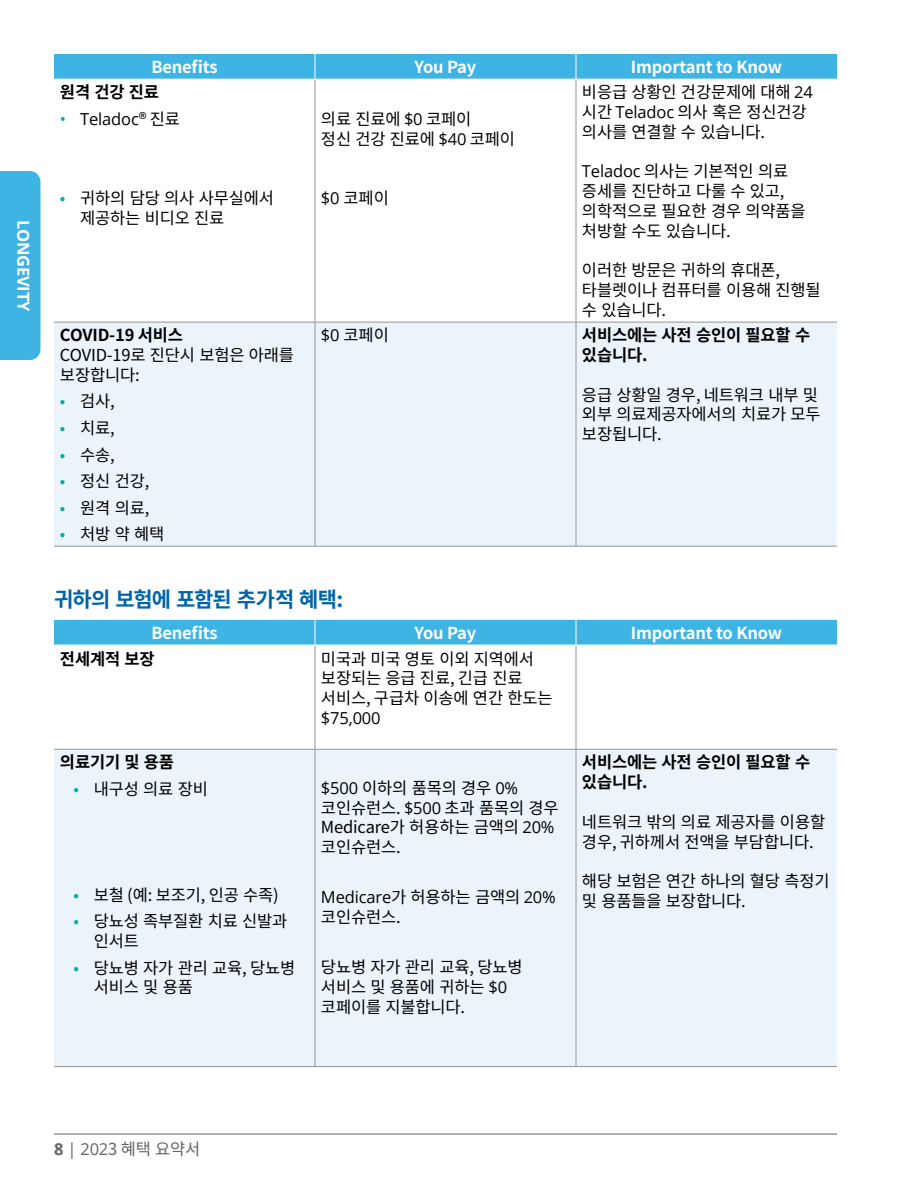
<style>
.page{position:relative;width:918px;height:1188px;background:#fff}
.page>*{position:absolute;margin:0;border:0;box-sizing:border-box;transform-origin:0 0}
.t1{font:700 21px "Noto Sans CJ Kkr";letter-spacing:-.04em;color:#0064a8}
.t2{font:16.5px/19.8px "Noto Sans CJ Kkr";letter-spacing:-.01em;color:#000}
.t3{font:700 16.5px/19.8px "Noto Sans CJ Kkr";letter-spacing:-.01em;color:#000}
.t4{font:700 16.5px "Noto Sans CJ Kkr";letter-spacing:-.01em;color:#fff}
.t5{font:16.5px "Open Sans";letter-spacing:-.01em;color:#000}
.t6{font:16.5px "Noto Sans CJ Kkr";color:#636466}
.t7{font:700 16.5px "Open Sans";letter-spacing:-.01em;color:#fff}
.s1{color:#00aea9}
.s2{font-family:"Noto Sans CJ Kkr"}
.s3{font-family:"Open Sans"}
.s4{font-family:"Open Sans";font-weight:700}
</style>
<div class="page">
<div style="left:0;top:171px;width:40px;height:189px;background:#3eb4e4"></div>
<hr style="left:54px;top:1134px;width:783px;height:1px;background:#636466">
<div style="left:54px;top:323px;width:783px;height:223px;background:#ebf4fb"></div>
<hr style="left:315px;top:80px;width:1px;height:242px;background:#939598">
<hr style="left:576px;top:80px;width:1px;height:242px;background:#939598">
<hr style="left:54px;top:322px;width:261px;height:1px;background:#939598">
<hr style="left:315px;top:322px;width:261px;height:1px;background:#939598">
<hr style="left:315px;top:322px;width:1px;height:224px;background:#939598">
<hr style="left:576px;top:322px;width:261px;height:1px;background:#939598">
<hr style="left:576px;top:322px;width:1px;height:224px;background:#939598">
<hr style="left:54px;top:546px;width:261px;height:1px;background:#939598">
<hr style="left:315px;top:546px;width:261px;height:1px;background:#939598">
<hr style="left:576px;top:546px;width:261px;height:1px;background:#939598">
<div style="left:54px;top:54px;width:783px;height:25px;background:#3eb4e4"></div>
<div style="left:54px;top:750px;width:783px;height:316px;background:#ebf4fb"></div>
<hr style="left:315px;top:645px;width:1px;height:104px;background:#939598">
<hr style="left:576px;top:645px;width:1px;height:104px;background:#939598">
<hr style="left:54px;top:749px;width:261px;height:1px;background:#939598">
<hr style="left:315px;top:749px;width:261px;height:1px;background:#939598">
<hr style="left:315px;top:750px;width:1px;height:316px;background:#939598">
<hr style="left:576px;top:749px;width:261px;height:1px;background:#939598">
<hr style="left:576px;top:750px;width:1px;height:316px;background:#939598">
<hr style="left:54px;top:1066px;width:261px;height:1px;background:#939598">
<hr style="left:315px;top:1066px;width:261px;height:1px;background:#939598">
<hr style="left:576px;top:1066px;width:261px;height:1px;background:#939598">
<hr style="left:315px;top:645px;width:261px;height:1px;background:#fff">
<hr style="left:576px;top:645px;width:261px;height:1px;background:#fff">
<div style="left:54px;top:620px;width:783px;height:25px;background:#3eb4e4"></div>
<p class="t7" style="left:35px;top:220px;width:93px;rotate:90deg">LONGEVITY</p>
<p class="t4" style="left:151px;top:58px;width:68px">Benefits</p>
<p class="t4" style="left:415px;top:58px;width:63px">You Pay</p>
<p class="t4" style="left:631px;top:58px;width:153px">Important to Know</p>
<p class="t3" style="left:60px;top:83px;width:101px">원격 건강 진료</p>
<p class="t5" style="left:60px;top:108px;width:122px"><span class="s1">•</span> Teladoc<span class="s2">® 진료</span></p>
<p class="t2" style="left:582px;top:83px;width:232px">비응급 상황인 건강문제에 대해 <span class="s3">24 </span>시간 <span class="s3">Teladoc</span> 의사 혹은 정신건강 의사를 연결할 수 있습니다.</p>
<p class="t2" style="left:582px;top:162px;width:225px"><span class="s3">Teladoc</span> 의사는 기본적인 의료 증세를 진단하고 다룰 수 있고, 의학적으로 필요한 경우 의약품을 처방할 수도 있습니다.</p>
<p class="t2" style="left:582px;top:261px;width:240px">이러한 방문은 귀하의 휴대폰, 타블렛이나 컴퓨터를 이용해 진행될 수 있습니다.</p>
<p class="t2" style="left:321px;top:109px;width:196px">의료 진료에 <span class="s3">$0</span> 코페이<br>정신 건강 진료에 <span class="s3">$40</span> 코페이</p>
<p class="t2" style="left:321px;top:188px;width:69px"><span class="s3">$0</span> 코페이</p>
<p class="t2" style="left:80px;top:188px;width:195px;text-indent:-20px"><span class="s1">•</span> 귀하의 담당 의사 사무실에서 제공하는 비디오 진료</p>
<p class="t3" style="left:60px;top:326px;width:125px">COVID-19 서비스</p>
<p class="t2" style="left:60px;top:345px;width:236px">COVID-19로 진단시 보험은 아래를 보장합니다:</p>
<p class="t2" style="left:60px;top:392px;width:56px"><span class="s1">•</span> 검사,</p>
<p class="t2" style="left:60px;top:418px;width:56px"><span class="s1">•</span> 치료,</p>
<p class="t2" style="left:60px;top:445px;width:56px"><span class="s1">•</span> 수송,</p>
<p class="t2" style="left:60px;top:471px;width:91px"><span class="s1">•</span> 정신 건강,</p>
<p class="t2" style="left:60px;top:498px;width:91px"><span class="s1">•</span> 원격 의료,</p>
<p class="t2" style="left:60px;top:525px;width:106px"><span class="s1">•</span> 처방 약 혜택</p>
<p class="t2" style="left:321px;top:326px;width:69px"><span class="s3">$0</span> 코페이</p>
<p class="t3" style="left:582px;top:326px;width:230px">서비스에는 사전 승인이 필요할 수 있습니다.</p>
<p class="t2" style="left:582px;top:385px;width:240px">응급 상황일 경우, 네트워크 내부 및 외부 의료제공자에서의 치료가 모두 보장됩니다.</p>
<p class="t1" style="left:54px;top:588px;width:291px">귀하의 보험에 포함된 추가적 혜택:</p>
<p class="t4" style="left:151px;top:624px;width:68px">Benefits</p>
<p class="t4" style="left:415px;top:624px;width:63px">You Pay</p>
<p class="t4" style="left:631px;top:624px;width:153px">Important to Know</p>
<p class="t3" style="left:60px;top:649px;width:96px">전세계적 보장</p>
<p class="t2" style="left:321px;top:649px;width:233px">미국과 미국 영토 이외 지역에서 보장되는 응급 진료, 긴급 진료 서비스, 구급차 이송에 연간 한도는</p>
<p class="t5" style="left:321px;top:707px;width:61px">$75,000</p>
<p class="t3" style="left:60px;top:753px;width:116px">의료기기 및 용품</p>
<p class="t2" style="left:73px;top:779px;width:136px"><span class="s1">•</span> 내구성 의료 장비</p>
<p class="t3" style="left:582px;top:753px;width:230px">서비스에는 사전 승인이 필요할 수 있습니다.</p>
<p class="t2" style="left:582px;top:812px;width:245px">네트워크 밖의 의료 제공자를 이용할 경우, 귀하께서 전액을 부담합니다.</p>
<p class="t2" style="left:582px;top:872px;width:249px">해당 보험은 연간 하나의 혈당 측정기 및 용품들을 보장합니다.</p>
<p class="t2" style="left:321px;top:778px;width:239px"><span class="s3">$500</span> 이하의 품목의 경우 <span class="s3">0% </span>코인슈런스. <span class="s3">$500</span> 초과 품목의 경우<br>Medicare가 허용하는 금액의 <span class="s3">20% </span>코인슈런스.</p>
<p class="t5" style="left:321px;top:886px;width:236px">Medicare<span class="s2">가 허용하는 금액의</span> 20%</p>
<p class="t2" style="left:321px;top:908px;width:81px">코인슈런스.</p>
<p class="t2" style="left:321px;top:957px;width:203px">당뇨병 자가 관리 교육, 당뇨병 서비스 및 용품에 귀하는 <span class="s3">$0 </span>코페이를 지불합니다.</p>
<p class="t2" style="left:73px;top:885px;width:207px"><span class="s1">•</span> 보철 (예: 보조기, 인공 수족)</p>
<p class="t2" style="left:94px;top:912px;width:195px;text-indent:-20px"><span class="s1">•</span> 당뇨성 족부질환 치료 신발과 인서트</p>
<p class="t2" style="left:94px;top:958px;width:203px;text-indent:-20px"><span class="s1">•</span> 당뇨병 자가 관리 교육, 당뇨병 서비스 및 용품</p>
<p class="t6" style="left:54px;top:1140px;width:148px"><span class="s4">8</span> <span class="s3">| 202</span>3 혜택 요약서</p>
</div>
